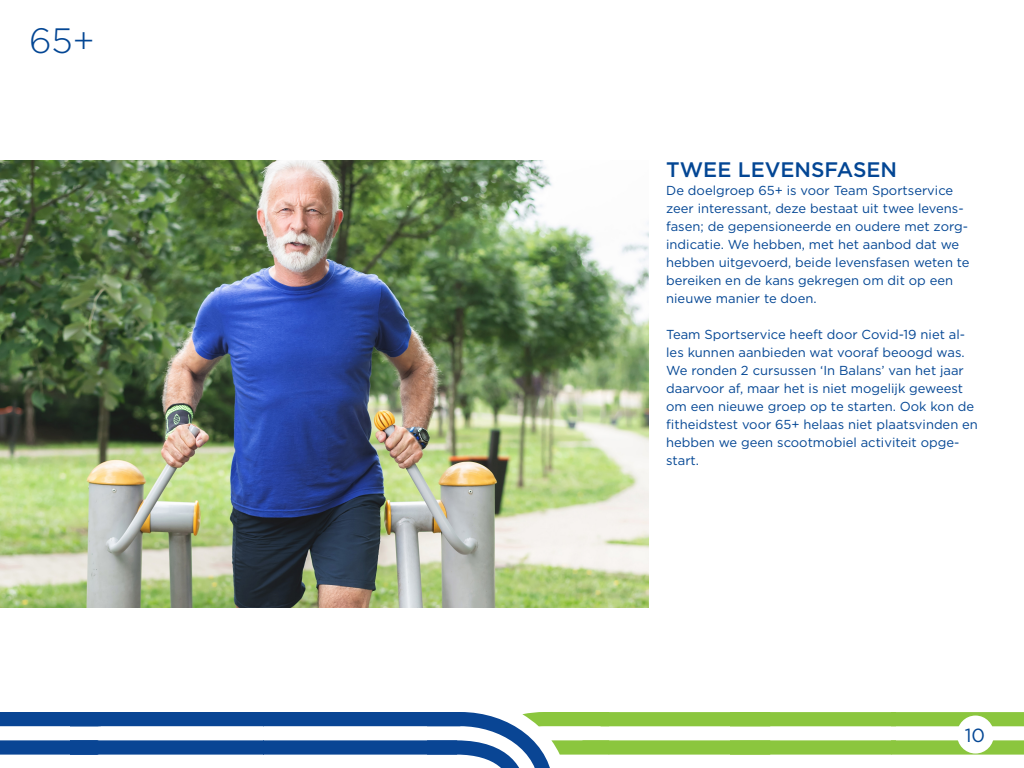
<style>
.page{position:relative;width:1024px;height:768px;background:#fff}
.page>*{position:absolute;margin:0;border:0;box-sizing:border-box;transform-origin:0 0}
.kop_blauw{font:300 35.2px "Gotham";color:#034694}
.Hoogtepunt_titel{font:500 21px "Gotham";color:#034694}
.t1{font:19px "Gotham";color:#034694}
.introotje{font:13px/18px "Gotham";color:#034694}
</style>
<div class="page">
<div style="left:0;top:740px;width:97px;height:15px;background:#094594"></div>
<div style="left:0;top:712px;width:101px;height:14px;background:#094594"></div>
<svg style="left:70px;top:726px;width:28px;height:1px"></svg>
<div style="left:70px;top:740px;width:194px;height:15px;background:#094594"></div>
<div style="left:70px;top:712px;width:194px;height:14px;background:#094594"></div>
<svg style="left:427px;top:712px;width:597px;height:56px"></svg>
<div style="left:264px;top:740px;width:193px;height:15px;background:#094594"></div>
<div style="left:264px;top:712px;width:196px;height:14px;background:#094594"></div>
<div style="left:957px;top:716px;width:37px;height:38px;background:#fff;border-radius:50%"></div>
<img style="left:0;top:160px;width:648px;height:448px">
<p class="kop_blauw" style="left:29px;top:18px;width:67px">65+</p>
<p class="Hoogtepunt_titel" style="left:666px;top:156px;width:232px">TWEE LEVENSFASEN</p>
<p class="introotje" style="left:666px;top:181px;width:305px">De doelgroep 65+ is voor Team Sportservice zeer interessant, deze bestaat uit twee levens&shy;fasen; de gepensioneerde en oudere met zorg&shy;indicatie. We hebben, met het aanbod dat we hebben uitgevoerd, beide levensfasen weten te bereiken en de kans gekregen om dit op een nieuwe manier te doen.</p>
<p class="introotje" style="left:666px;top:325px;width:313px">Team Sportservice heeft door Covid-19 niet al&shy;les kunnen aanbieden wat vooraf beoogd was.<br>We ronden 2 cursussen ‘In Balans’ van het jaar daarvoor af, maar het is niet mogelijk geweest om een nieuwe groep op te starten. Ook kon de fitheidstest voor 65+ helaas niet plaatsvinden en hebben we geen scootmobiel activiteit opge&shy;start.</p>
<h3 class="t1" style="left:965px;top:723px;width:22px">10</h3>
</div>
